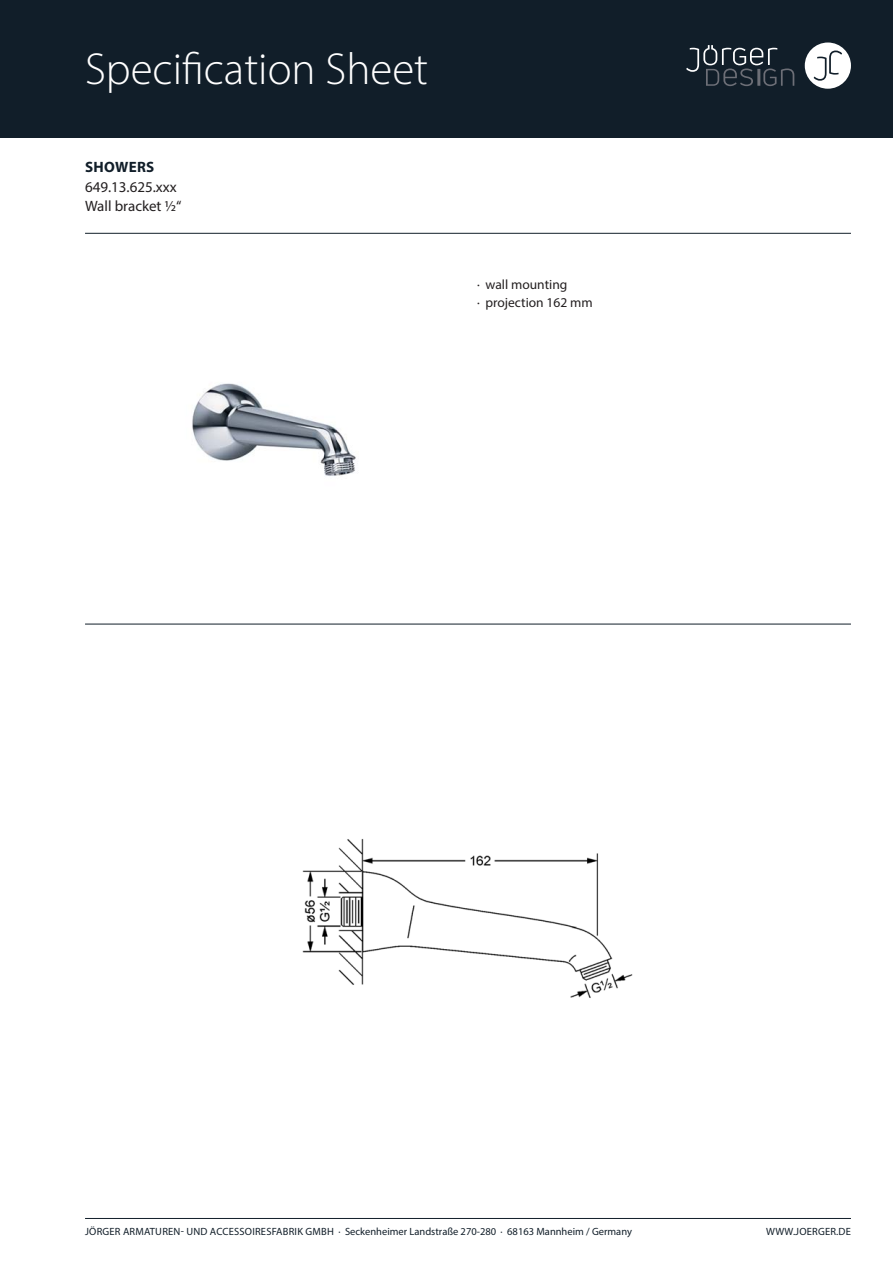
<style>
.page{position:relative;width:893px;height:1263px;background:#fff}
.page>*{position:absolute;margin:0;border:0;box-sizing:border-box;transform-origin:0 0}
.t1{font:300 45px "Myriad Pro";color:#fff}
.t2{font:15px "Myriad Pro";color:#231f20}
.t3{font:700 15px "Myriad Pro";letter-spacing:.02em;color:#111e29}
.t4{font:13.5px/18px "Myriad Pro";color:#231f20}
.t5{font:10.5px "Myriad Pro";letter-spacing:.005em;color:#111e29}
</style>
<div class="page">
<div style="left:0;top:0;width:893px;height:138px;background:#111e29"></div>
<div style="left:805px;top:43px;width:46px;height:46px;background:#fff;border-radius:50%"></div>
<svg style="left:814px;top:51px;width:28px;height:30px"></svg>
<svg style="left:686px;top:45px;width:108px;height:41px"></svg>
<hr style="left:85px;top:1218px;width:766px;height:1px;background:#111e29">
<hr style="left:85px;top:233px;width:766px;height:1px;background:#111e29">
<hr style="left:85px;top:624px;width:766px;height:1px;background:#111e29">
<img style="left:192px;top:383px;width:164px;height:93px">
<img style="left:302px;top:839px;width:331px;height:159px">
<h1 class="t1" style="left:85px;top:52px;width:345px">Specification Sheet</h1>
<h2 class="t3" style="left:85px;top:161px;width:71px">SHOWERS</h2>
<h2 class="t2" style="left:85px;top:200px;width:98px">Wall bracket ½“</h2>
<h2 class="t2" style="left:85px;top:181px;width:93px">649.13.625.xxx</h2>
<p class="t4" style="left:477px;top:277px;width:117px">· wall mounting<br>· projection 162 mm</p>
<p class="t5" style="left:85px;top:1228px;width:548px">JÖRGER ARMATUREN- UND ACCESSOIRESFABRIK GMBH · Seckenheimer Landstraße 270-280 · 68163 Mannheim / Germany</p>
<p class="t5" style="left:766px;top:1228px;width:86px">WWW.JOERGER.DE</p>
</div>
